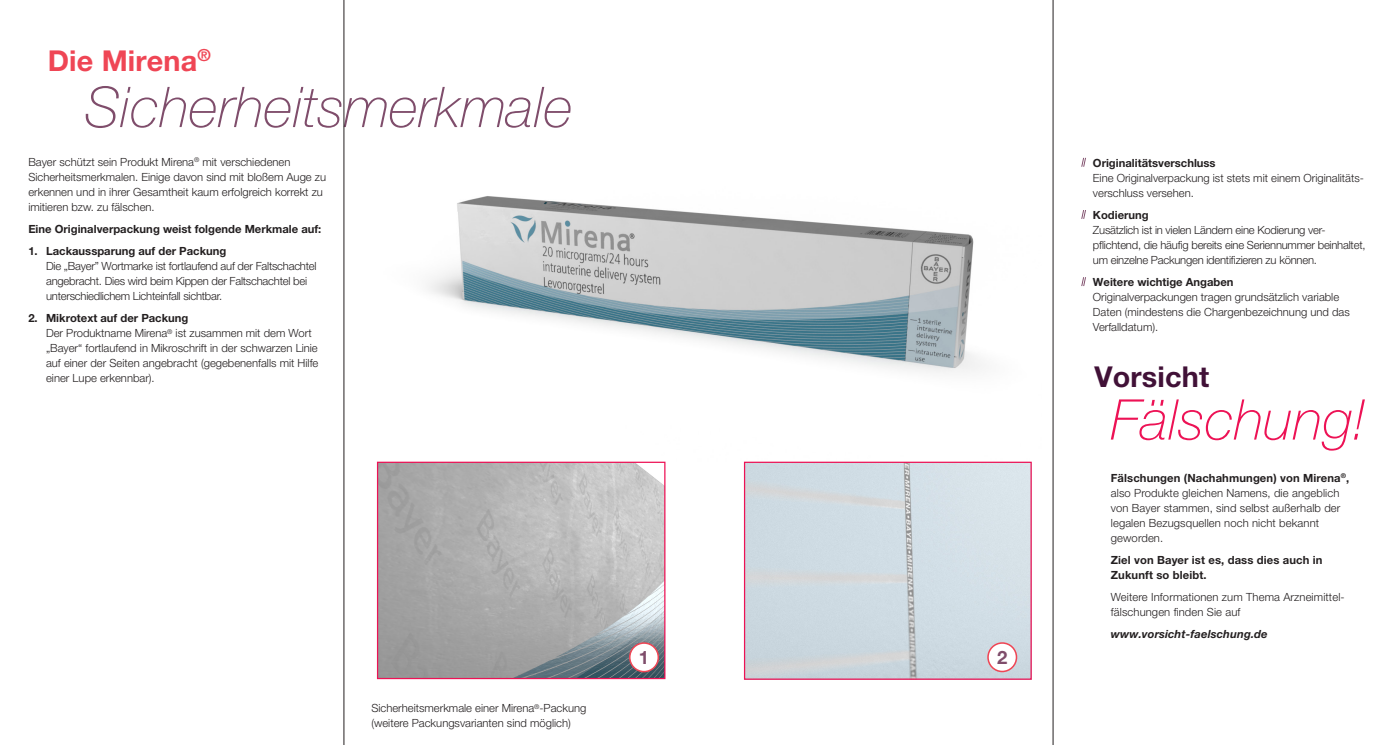
<style>
.page{position:relative;width:1397px;height:745px;background:#fff}
.page>*{position:absolute;margin:0;border:0;box-sizing:border-box;transform-origin:0 0}
.t1{font:italic 100 56.12px "Helvetica Neue LT Pro";letter-spacing:.005em;color:#7f4d6b}
.t2{font:italic 100 56.12px "Helvetica Neue LT Pro";letter-spacing:.005em;color:#ed1255}
.t3{font:700 28.75px "Helvetica Neue LT Pro";letter-spacing:.005em;color:#ef4655}
.t4{font:700 28.75px "Helvetica Neue LT Pro";letter-spacing:.005em;color:#411137}
.t5{font:700 18.5px "Helvetica Neue LT Pro";color:#7f4d6b}
.t6{font:700 18.38px "Helvetica Neue LT Pro";color:#7f4d6b}
.t7{font:300 11.25px/15px "Helvetica Neue LT Pro";color:#231f20}
.t8{font:300 11.25px/15px "Helvetica Neue LT Pro";letter-spacing:-.02em;color:#231f20}
.t9{font:700 11.25px/15px "Helvetica Neue LT Pro";color:#231f20}
.t10{font:italic 700 11.25px "Helvetica Neue LT Pro";letter-spacing:.01em;color:#231f20}
.s1{font-weight:700}
</style>
<div class="page">
<img style="left:344px;top:55px;width:638px;height:406px">
<img style="left:379px;top:463px;width:284px;height:213px">
<div style="left:377px;top:461px;width:288px;height:217px;border:1px solid #ed1255"></div>
<img style="left:745px;top:463px;width:284px;height:214px">
<div style="left:743px;top:461px;width:288px;height:218px;border:1px solid #ed1255"></div>
<div style="left:629px;top:642px;width:29px;height:29px;background:#fff;border-radius:50%"></div>
<div style="left:629px;top:642px;width:30px;height:30px;border:2px solid #ef4655;border-radius:50%"></div>
<div style="left:987px;top:642px;width:29px;height:29px;background:#fff;border-radius:50%"></div>
<div style="left:987px;top:641px;width:30px;height:30px;border:2px solid #ef4655;border-radius:50%"></div>
<svg style="left:1081px;top:157px;width:5px;height:10px"></svg>
<svg style="left:1081px;top:210px;width:5px;height:9px"></svg>
<svg style="left:1081px;top:277px;width:5px;height:9px"></svg>
<hr style="left:343px;top:0;width:1px;height:744px;background:#231f20">
<hr style="left:1052px;top:0;width:1px;height:744px;background:#231f20">
<h2 class="t3" style="left:48px;top:43px;width:164px">Die Mirena<sup>®</sup></h2>
<h1 class="t1" style="left:85px;top:75px;width:490px">Sicherheitsmerkmale</h1>
<p class="t7" style="left:28px;top:154px;width:299px">Bayer schützt sein Produkt Mirena<sup>®</sup> mit verschiedenen Sicherheitsmerkmalen. Einige davon sind mit bloßem Auge zu erkennen und in ihrer Gesamtheit kaum erfolgreich korrekt zu imitieren bzw. zu fälschen.</p>
<p class="t9" style="left:28px;top:221px;width:294px">Eine Originalverpackung weist folgende Merkmale auf:</p>
<p class="t9" style="left:28px;top:243px;width:199px">1. Lackaussparung auf der Packung</p>
<p class="t8" style="left:46px;top:258px;width:272px">Die „Bayer” Wortmarke ist fortlaufend auf der Faltschachtel angebracht. Dies wird beim Kippen der Faltschachtel bei unterschiedlichem Lichteinfall sichtbar.</p>
<p class="t7" style="left:46px;top:310px;width:274px;text-indent:-18px"><span class="s1">2. Mikrotext auf der Packung<br></span>Der Produktname Mirena<sup>®</sup> ist zusammen mit dem Wort „Bayer“ fortlaufend in Mikroschrift in der schwarzen Linie auf einer der Seiten angebracht (gegebenenfalls mit Hilfe einer Lupe erkennbar).</p>
<p class="t7" style="left:371px;top:700px;width:216px">Sicherheitsmerkmale einer Mirena<sup>®</sup>-Packung (weitere Packungsvarianten sind möglich)</p>
<h3 class="t5" style="left:639px;top:645px;width:12px">1</h3>
<h3 class="t6" style="left:997px;top:645px;width:12px">2</h3>
<p class="t9" style="left:1092px;top:155px;width:124px">Originalitätsverschluss</p>
<p class="t7" style="left:1092px;top:170px;width:271px">Eine Originalverpackung ist stets mit einem Originalitäts&shy;verschluss versehen.</p>
<p class="t9" style="left:1092px;top:207px;width:57px">Kodierung</p>
<p class="t8" style="left:1092px;top:222px;width:274px">Zusätzlich ist in vielen Ländern eine Kodierung ver&shy;pflichtend, die häufig bereits eine Seriennummer beinhaltet, um einzelne Packungen identifizieren zu können.</p>
<p class="t9" style="left:1092px;top:274px;width:142px">Weitere wichtige Angaben</p>
<p class="t7" style="left:1092px;top:289px;width:258px">Originalverpackungen tragen grundsätzlich variable<br>Daten (mindestens die Chargenbezeichnung und das<br>Verfalldatum).</p>
<h2 class="t4" style="left:1094px;top:358px;width:116px">Vorsicht</h2>
<h1 class="t2" style="left:1110px;top:387px;width:255px">Fälschung!</h1>
<p class="t7" style="left:1110px;top:470px;width:240px"><span class="s1">Fälschungen (Nachahmungen) von Mirena</span><sup>®</sup><span class="s1">, </span>also Produkte gleichen Namens, die angeblich von Bayer stammen, sind selbst außerhalb der legalen Bezugsquellen noch nicht bekannt geworden.</p>
<p class="t9" style="left:1110px;top:552px;width:213px">Ziel von Bayer ist es, dass dies auch in<br>Zukunft so bleibt.</p>
<p class="t7" style="left:1110px;top:589px;width:234px">Weitere Informationen zum Thema Arzneimittel&shy;fälschungen finden Sie auf</p>
<p class="t10" style="left:1110px;top:627px;width:158px">www.vorsicht-faelschung.de</p>
</div>
